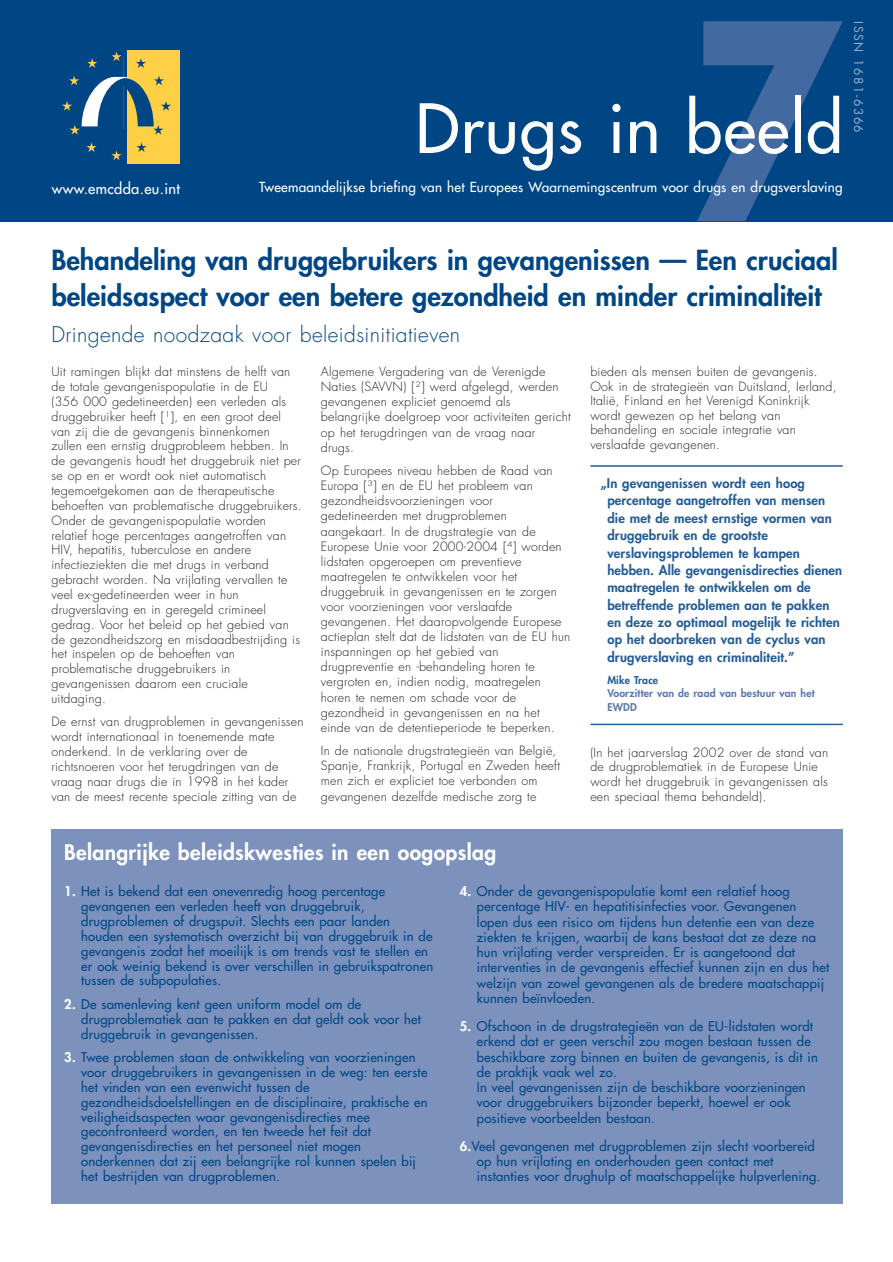
<style>
.page{position:relative;width:893px;height:1262px;background:#fff}
.page>*{position:absolute;margin:0;border:0;box-sizing:border-box;transform-origin:0 0}
.t1{font:66px "Futura";letter-spacing:.015em;color:#fff}
.t2{font:800 27px/36px "Futura";color:#004684}
.t3{font:800 21px "Futura";letter-spacing:.015em;color:#fff}
.t4{font:300 21px "Futura";letter-spacing:.02em;color:#004684}
.t5{font:14.7px "Futura";letter-spacing:.025em;color:#fff}
.t6{font:13.5px "Futura";letter-spacing:.015em;color:#fff}
.t7{font:13.05px/14.9px "Futura";letter-spacing:.015em;color:#004684}
.t8{font:800 13.05px/17.4px "Futura";letter-spacing:.01em;color:#255d97}
.t9{font:300 12.45px/14.9px "Futura";letter-spacing:.02em;color:#231f20}
.t10{font:12px "Futura";letter-spacing:.125em;color:#a1aecf}
.t11{font:800 10.5px/13.5px "Futura";letter-spacing:.015em;color:#5b79ab}
.t12{font:800 10.5px "Futura";letter-spacing:.015em;color:#255d97}
.s1{font-weight:800;color:#fff}
</style>
<div class="page">
<div style="left:51px;top:829px;width:791px;height:374px;background:#7c92bd"></div>
<div style="left:0;top:0;width:892px;height:221px;background:#004684"></div>
<div style="left:127px;top:51px;width:53px;height:113px;background:#ffcf45"></div>
<svg style="left:62px;top:50px;width:109px;height:110px"></svg>
<svg style="left:697px;top:21px;width:145px;height:200px"></svg>
<hr style="left:590px;top:465px;width:252px;height:2px;background:#255d97">
<hr style="left:590px;top:723px;width:252px;height:2px;background:#255d97">
<p class="t5" style="left:52px;top:181px;width:130px">www.emcdda.eu.int</p>
<h1 class="t1" style="left:415px;top:96px;width:429px">Drugs in beeld</h1>
<p class="t6" style="left:259px;top:180px;width:585px">Tweemaandelijkse briefing van het Europees Waarnemingscentrum voor drugs en drugsverslaving</p>
<p class="t10" style="left:864px;top:21px;width:113px;rotate:90deg">ISSN 1681-6366</p>
<h2 class="t2" style="left:51px;top:244px;width:787px">Behandeling van druggebruikers in gevangenissen — Een cruciaal beleidsaspect voor een betere gezondheid en minder criminaliteit</h2>
<h3 class="t4" style="left:51px;top:324px;width:410px">Dringende noodzaak voor beleidsinitiatieven</h3>
<p class="t9" style="left:51px;top:365px;width:252px">Uit ramingen blijkt dat minstens de helft van de totale gevangenispopulatie in de EU<br>(356 000 gedetineerden) een verleden als druggebruiker heeft [<sup>1</sup>], en een groot deel van zij die de gevangenis binnenkomen zullen een ernstig drugprobleem hebben. In de gevangenis houdt het druggebruik niet per se op en er wordt ook niet automatisch tegemoetgekomen aan de therapeutische behoeften van problematische druggebruikers.<br>Onder de gevangenispopulatie worden relatief hoge percentages aangetroffen van HIV, hepatitis, tuberculose en andere infectieziekten die met drugs in verband gebracht worden. Na vrijlating vervallen te veel ex-gedetineerden weer in hun drugverslaving en in geregeld crimineel gedrag. Voor het beleid op het gebied van de gezondheidszorg en misdaadbestrijding is het inspelen op de behoeften van problematische druggebruikers in gevangenissen daarom een cruciale uitdaging.</p>
<p class="t9" style="left:51px;top:715px;width:253px">De ernst van drugproblemen in gevangenissen wordt internationaal in toenemende mate onderkend. In de verklaring over de richtsnoeren voor het terugdringen van de vraag naar drugs die in 1998 in het kader van de meest recente speciale zitting van de</p>
<p class="t9" style="left:321px;top:365px;width:251px">Algemene Vergadering van de Verenigde Naties (SAVVN) [<sup>2</sup>] werd afgelegd, werden gevangenen expliciet genoemd als belangrijke doelgroep voor activiteiten gericht op het terugdringen van de vraag naar drugs.</p>
<p class="t9" style="left:321px;top:464px;width:251px">Op Europees niveau hebben de Raad van Europa [<sup>3</sup>] en de EU het probleem van gezondheidsvoorzieningen voor gedetineerden met drugproblemen aangekaart. In de drugstrategie van de Europese Unie voor 2000-2004 [<sup>4</sup>] worden lidstaten opgeroepen om preventieve maatregelen te ontwikkelen voor het druggebruik in gevangenissen en te zorgen voor voorzieningen voor verslaafde gevangenen. Het daaropvolgende Europese actieplan stelt dat de lidstaten van de EU hun inspanningen op het gebied van drugpreventie en -behandeling horen te vergroten en, indien nodig, maatregelen horen te nemen om schade voor de gezondheid in gevangenissen en na het einde van de detentieperiode te beperken.</p>
<p class="t9" style="left:321px;top:744px;width:240px">In de nationale drugstrategieën van België, Spanje, Frankrijk, Portugal en Zweden heeft men zich er expliciet toe verbonden om gevangenen dezelfde medische zorg te</p>
<p class="t9" style="left:590px;top:365px;width:248px">bieden als mensen buiten de gevangenis.<br>Ook in de strategieën van Duitsland, Ierland, Italië, Finland en het Verenigd Koninkrijk wordt gewezen op het belang van behandeling en sociale integratie van verslaafde gevangenen.</p>
<p class="t8" style="left:607px;top:475px;width:236px;text-indent:-7px">„In gevangenissen wordt een hoog percentage aangetroffen van mensen die met de meest ernstige vormen van druggebruik en de grootste verslavingsproblemen te kampen hebben. Alle gevangenisdirecties dienen maatregelen te ontwikkelen om de betreffende problemen aan te pakken en deze zo optimaal mogelijk te richten op het doorbreken van de cyclus van drugverslaving en criminaliteit.”</p>
<p class="t12" style="left:607px;top:675px;width:52px">Mike Trace</p>
<p class="t11" style="left:607px;top:687px;width:209px">Voorzitter van de raad van bestuur van het<br>EWDD</p>
<p class="t9" style="left:590px;top:746px;width:239px">(In het jaarverslag 2002 over de stand van de drugproblematiek in de Europese Unie wordt het druggebruik in gevangenissen als een speciaal thema behandeld).</p>
<h3 class="t3" style="left:64px;top:842px;width:433px">Belangrijke beleidskwesties in een oogopslag</h3>
<p class="t7" style="left:81px;top:884px;width:353px;text-indent:-17px"><span class="s1">1.</span> Het is bekend dat een onevenredig hoog percentage gevangenen een verleden heeft van druggebruik, drugproblemen of drugspuit. Slechts een paar landen houden een systematisch overzicht bij van druggebruik in de gevangenis zodat het moeilijk is om trends vast te stellen en er ook weinig bekend is over verschillen in gebruikspatronen tussen de subpopulaties.</p>
<p class="t7" style="left:81px;top:997px;width:341px;text-indent:-17px"><span class="s1">2.</span> De samenleving kent geen uniform model om de drugproblematiek aan te pakken en dat geldt ook voor het druggebruik in gevangenissen.</p>
<p class="t7" style="left:81px;top:1050px;width:348px;text-indent:-17px"><span class="s1">3.</span> Twee problemen staan de ontwikkeling van voorzieningen voor druggebruikers in gevangenissen in de weg: ten eerste het vinden van een evenwicht tussen de gezondheidsdoelstellingen en de disciplinaire, praktische en veiligheidsaspecten waar gevangenisdirecties mee geconfronteerd worden, en ten tweede het feit dat gevangenisdirecties en het personeel niet mogen onderkennen dat zij een belangrijke rol kunnen spelen bij het bestrijden van drugproblemen.</p>
<p class="t7" style="left:477px;top:884px;width:354px;line-height:15.3px;text-indent:-17px"><span class="s1">4.</span> Onder de gevangenispopulatie komt een relatief hoog percentage HIV- en hepatitisinfecties voor. Gevangenen lopen dus een risico om tijdens hun detentie een van deze ziekten te krijgen, waarbij de kans bestaat dat ze deze na hun vrijlating verder verspreiden. Er is aangetoond dat interventies in de gevangenis effectief kunnen zijn en dus het welzijn van zowel gevangenen als de bredere maatschappij kunnen beïnvloeden.</p>
<p class="t7" style="left:477px;top:1019px;width:342px;line-height:15.3px;text-indent:-17px"><span class="s1">5.</span> Ofschoon in de drugstrategieën van de EU-lidstaten wordt erkend dat er geen verschil zou mogen bestaan tussen de beschikbare zorg binnen en buiten de gevangenis, is dit in de praktijk vaak wel zo.<br>In veel gevangenissen zijn de beschikbare voorzieningen voor druggebruikers bijzonder beperkt, hoewel er ook positieve voorbeelden bestaan.</p>
<p class="t7" style="left:477px;top:1139px;width:345px;line-height:15.3px;text-indent:-17px"><span class="s1">6.</span>Veel gevangenen met drugproblemen zijn slecht voorbereid op hun vrijlating en onderhouden geen contact met instanties voor drughulp of maatschappelijke hulpverlening.</p>
</div>
